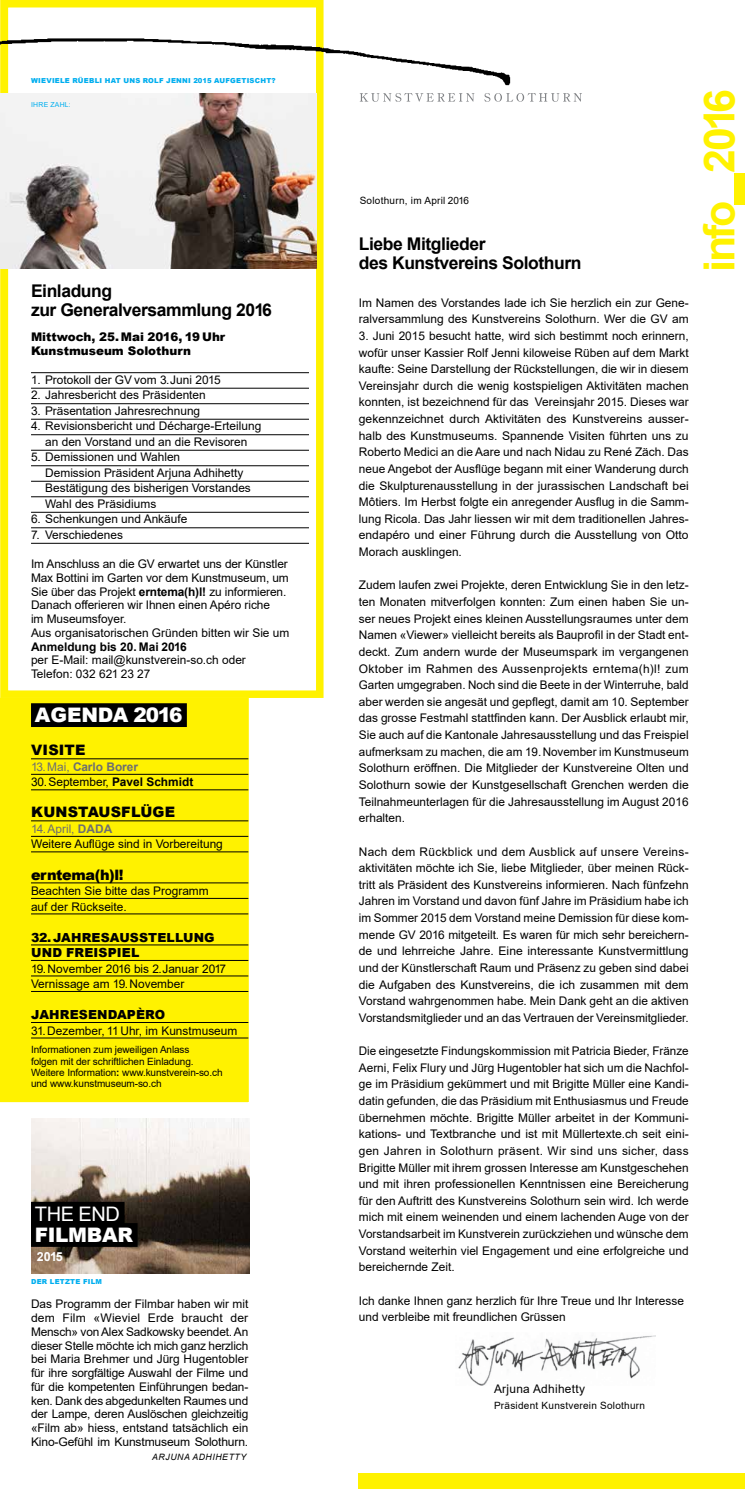
<style>
.page{position:relative;width:745px;height:1489px;background:#fff}
.page>*{position:absolute;margin:0;border:0;box-sizing:border-box;transform-origin:0 0}
.t1{font:700 42.88px "Arial";letter-spacing:-.06em;color:#fff200}
.t2{font:900 20px "Arial";letter-spacing:-.02em;color:#fff}
.t3{font:20px "Arial";letter-spacing:-.015em;color:#fff}
.t4{font:700 17.5px/18.8px "Arial";letter-spacing:-.025em;color:#000}
.t5{font:900 14.38px "Arial";letter-spacing:.01em;color:#000}
.t6{font:900 14.38px "Arial";letter-spacing:-.025em;color:#000}
.t7{font:900 12.5px/15.5px "Arial";letter-spacing:.01em;color:#000}
.t8{font:700 12.5px "Arial";color:#fff}
.t9{font:11.88px/16.6px "Arial";color:#000}
.t10{font:900 11.88px/13.8px "Arial";color:#000}
.t11{font:700 11.88px "Arial";color:#000}
.t12{font:700 11.88px "Arial";color:#6d6e71}
.t13{font:11.88px "Arial";letter-spacing:.025em;color:#000}
.t14{font:10px/11.2px "Arial";letter-spacing:-.01em;color:#000}
.t15{font:10px "Arial";letter-spacing:.025em;color:#000}
.t16{font:italic 8.75px "Arial";letter-spacing:.06em;color:#000}
.t17{font:900 6.88px "Arial";letter-spacing:.035em;color:#00aeef}
.t18{font:6.88px "Arial";letter-spacing:.035em;color:#00aeef}
.s1{font-weight:700}
.s2{font-weight:400}
.s3{color:#6d6e71}
.s4{font-weight:700;color:#6d6e71}
</style>
<div class="page">
<div style="left:0;top:698px;width:249px;height:405px;background:#fff200"></div>
<div style="left:31px;top:703px;width:156px;height:24px;background:#000"></div>
<hr style="left:31px;top:758px;width:217px;height:1px;background:#000">
<hr style="left:31px;top:774px;width:217px;height:1px;background:#000">
<hr style="left:31px;top:789px;width:217px;height:1px;background:#000">
<hr style="left:31px;top:820px;width:217px;height:1px;background:#000">
<hr style="left:31px;top:836px;width:217px;height:1px;background:#000">
<hr style="left:31px;top:851px;width:217px;height:1px;background:#000">
<hr style="left:31px;top:882px;width:217px;height:1px;background:#000">
<hr style="left:31px;top:898px;width:217px;height:1px;background:#000">
<hr style="left:31px;top:913px;width:217px;height:1px;background:#000">
<hr style="left:31px;top:944px;width:217px;height:1px;background:#000">
<hr style="left:31px;top:960px;width:217px;height:1px;background:#000">
<hr style="left:31px;top:975px;width:217px;height:1px;background:#000">
<hr style="left:31px;top:991px;width:217px;height:1px;background:#000">
<hr style="left:31px;top:1022px;width:217px;height:1px;background:#000">
<hr style="left:31px;top:1037px;width:217px;height:1px;background:#000">
<img style="left:458px;top:1335px;width:197px;height:50px">
<img style="left:31px;top:1118px;width:218px;height:155px">
<div style="left:31px;top:1201px;width:93px;height:24px;background:#000"></div>
<div style="left:31px;top:1222px;width:106px;height:24px;background:#000"></div>
<div style="left:358px;top:1473px;width:386px;height:15px;background:#fff200"></div>
<svg style="left:0;top:0;width:581px;height:698px"></svg>
<p class="t17" style="left:31px;top:76px;width:246px">WIEVIELE RÜEBLI HAT UNS ROLF JENNI 2015 AUFGETISCHT?</p>
<p class="t18" style="left:31px;top:100px;width:41px">IHRE ZAHL:</p>
<h3 class="t4" style="left:31px;top:282px;width:242px">Einladung<br>zur Generalversammlung 2016</h3>
<p class="t10" style="left:31px;top:329px;width:195px">Mittwoch, 25. Mai 2016, 19 Uhr<br>Kunstmuseum Solothurn</p>
<p class="t9" style="left:31px;top:371px;width:191px">1. Protokoll der GV vom 3. Juni 2015</p>
<p class="t9" style="left:31px;top:387px;width:176px">2. Jahresbericht des Präsidenten</p>
<p class="t9" style="left:31px;top:402px;width:171px">3. Präsentation Jahresrechnung</p>
<p class="t9" style="left:31px;top:418px;width:232px;line-height:15.5px;text-align:center">4. Revisionsbericht und Décharge-Erteilung an den Vorstand und an die Revisoren</p>
<p class="t9" style="left:45px;top:449px;width:207px;line-height:15.5px;text-indent:-14px">5. Demissionen und Wahlen<br>Demission Präsident Arjuna Adhihetty<br>Bestätigung des bisherigen Vorstandes<br>Wahl des Präsidiums</p>
<p class="t9" style="left:31px;top:510px;width:158px">6. Schenkungen und Ankäufe</p>
<p class="t9" style="left:31px;top:526px;width:93px">7. Verschiedenes</p>
<p class="t9" style="left:31px;top:557px;width:260px;line-height:13.8px">Im Anschluss an die GV erwartet uns der Künstler Max Bottini im Garten vor dem Kunstmuseum, um Sie über das Projekt <span class="s1">erntema(h)l!</span> zu informieren.<br>Danach offerieren wir Ihnen einen Apéro riche<br>im Museumsfoyer.<br>Aus organisatorischen Gründen bitten wir Sie um</p>
<p class="t11" style="left:31px;top:638px;width:157px">Anmeldung bis 20. Mai 2016</p>
<p class="t9" style="left:31px;top:653px;width:216px;line-height:13.8px">per E-Mail: mail@kunstverein-so.ch oder<br>Telefon: 032 621 23 27</p>
<h2 class="t2" style="left:35px;top:700px;width:149px">AGENDA 2016</h2>
<p class="t5" style="left:31px;top:739px;width:56px">VISITE</p>
<p class="t12" style="left:31px;top:758px;width:109px"><span class="s2">13. Mai,</span> Carlo Borer</p>
<p class="t9" style="left:31px;top:773px;width:164px">30. September, <span class="s1">Pavel Schmidt</span></p>
<p class="t5" style="left:31px;top:801px;width:145px">KUNSTAUSFLÜGE</p>
<p class="t9" style="left:31px;top:821px;width:193px;line-height:15.5px"><span class="s3">14. April,</span> <span class="s4">DADA<br></span>Weitere Auflüge sind in Vorbereitung</p>
<p class="t6" style="left:31px;top:863px;width:94px">erntema(h)l!</p>
<p class="t9" style="left:31px;top:883px;width:179px;line-height:15.5px">Beachten Sie bitte das Programm auf der Rückseite.</p>
<p class="t7" style="left:31px;top:928px;width:185px">32. JAHRESAUSSTELLUNG<br>UND FREISPIEL</p>
<p class="t9" style="left:31px;top:960px;width:196px;line-height:15.5px">19. November 2016 bis 2. Januar 2017<br>Vernissage am 19. November</p>
<p class="t7" style="left:31px;top:1006px;width:135px">JAHRESENDAPÈRO</p>
<p class="t9" style="left:31px;top:1021px;width:208px">31. Dezember, 11 Uhr, im Kunstmuseum</p>
<p class="t14" style="left:31px;top:1044px;width:193px">Informationen zum jeweiligen Anlass<br>folgen mit der schriftlichen Einladung.<br>Weitere Information<span class="s1">:</span> www.kunstverein-so.ch und www.kunstmuseum-so.ch</p>
<h2 class="t3" style="left:35px;top:1200px;width:87px">THE END</h2>
<h2 class="t2" style="left:35px;top:1220px;width:99px">FILMBAR</h2>
<p class="t8" style="left:37px;top:1247px;width:27px">2015</p>
<p class="t9" style="left:31px;top:1297px;width:219px;line-height:13.8px;text-align:justify">Das Programm der Filmbar haben wir mit dem Film «Wieviel Erde braucht der Mensch» von Alex Sadkowsky beendet. An dieser Stelle möchte ich mich ganz herzlich bei Maria Brehmer und Jürg Hugentobler für ihre sorgfältige Auswahl der Filme und für die kompetenten Einführungen bedan&shy;ken. Dank des abgedunkelten Raumes und der Lampe, deren Auslöschen gleichzeitig «Film ab» hiess, entstand tatsächlich ein Kino-Gefühl im Kunstmuseum Solothurn.</p>
<p class="t16" style="left:152px;top:1450px;width:95px">ARJUNA ADHIHETTY</p>
<p class="t17" style="left:31px;top:1276px;width:72px">DER LETZTE FILM</p>
<p class="t15" style="left:359px;top:194px;width:111px">Solothurn, im April 2016</p>
<h3 class="t4" style="left:358px;top:235px;width:224px">Liebe Mitglieder<br>des Kunstvereins Solothurn</h3>
<p class="t9" style="left:358px;top:294px;width:331px">Im Namen des Vorstandes lade ich Sie herzlich ein zur Gene&shy;ralversammlung des Kunstvereins Solothurn. Wer die GV am</p>
<p class="t9" style="left:358px;top:327px;width:331px;text-align:justify">3. Juni 2015 besucht hatte, wird sich bestimmt noch erinnern, wofür unser Kassier Rolf Jenni kiloweise Rüben auf dem Markt kaufte: Seine Darstellung der Rückstellungen, die wir in diesem Vereinsjahr durch die wenig kostspieligen Aktivitäten machen konnten, ist bezeichnend für das Vereinsjahr 2015. Dieses war gekennzeichnet durch Aktivitäten des Kunstvereins ausser&shy;halb des Kunstmuseums. Spannende Visiten führten uns zu Roberto Medici an die Aare und nach Nidau zu René Zäch. Das neue Angebot der Ausflüge begann mit einer Wanderung durch die Skulpturenausstellung in der jurassischen Landschaft bei Môtiers. Im Herbst folgte ein anregender Ausflug in die Samm&shy;lung Ricola. Das Jahr liessen wir mit dem traditionellen Jahres&shy;endapéro und einer Führung durch die Ausstellung von Otto Morach ausklingen.</p>
<p class="t9" style="left:358px;top:577px;width:331px;text-align:justify">Zudem laufen zwei Projekte, deren Entwicklung Sie in den letz&shy;ten Monaten mitverfolgen konnten: Zum einen haben Sie un&shy;ser neues Projekt eines kleinen Ausstellungsraumes unter dem Namen «Viewer» vielleicht bereits als Bauprofil in der Stadt ent&shy;deckt. Zum andern wurde der Museumspark im vergangenen Oktober im Rahmen des Aussenprojekts erntema(h)l! zum Garten umgegraben. Noch sind die Beete in der Winterruhe, bald aber werden sie angesät und gepflegt, damit am 10. September das grosse Festmahl stattfinden kann. Der Ausblick erlaubt mir, Sie auch auf die Kantonale Jahresausstellung und das Freispiel aufmerksam zu machen, die am 19. November im Kunstmuseum Solothurn eröffnen. Die Mitglieder der Kunstvereine Olten und Solothurn sowie der Kunstgesellschaft Grenchen werden die Teilnahmeunterlagen für die Jahresausstellung im August 2016 erhalten.</p>
<p class="t9" style="left:358px;top:843px;width:331px;text-align:justify">Nach dem Rückblick und dem Ausblick auf unsere Vereins&shy;aktivitäten möchte ich Sie, liebe Mitglieder, über meinen Rück&shy;tritt als Präsident des Kunstvereins informieren. Nach fünfzehn Jahren im Vorstand und davon fünf Jahre im Präsidium habe ich im Sommer 2015 dem Vorstand meine Demission für diese kom&shy;mende GV 2016 mitgeteilt. Es waren für mich sehr bereichern&shy;de und lehrreiche Jahre. Eine interessante Kunstvermittlung und der Künstlerschaft Raum und Präsenz zu geben sind dabei die Aufgaben des Kunstvereins, die ich zusammen mit dem Vorstand wahrgenommen habe. Mein Dank geht an die aktiven Vorstandsmitglieder und an das Vertrauen der Vereinsmitglieder.</p>
<p class="t9" style="left:358px;top:1042px;width:331px;text-align:justify">Die eingesetzte Findungskommission mit Patricia Bieder, Fränze Aerni, Felix Flury und Jürg Hugentobler hat sich um die Nachfol&shy;ge im Präsidium gekümmert und mit Brigitte Müller eine Kandi&shy;datin gefunden, die das Präsidium mit Enthusiasmus und Freude übernehmen möchte. Brigitte Müller arbeitet in der Kommuni&shy;kations- und Textbranche und ist mit Müllertexte.ch seit eini&shy;gen Jahren in Solothurn präsent. Wir sind uns sicher, dass Brigitte Müller mit ihrem grossen Interesse am Kunstgeschehen und mit ihren professionellen Kenntnissen eine Bereicherung für den Auftritt des Kunstvereins Solothurn sein wird. Ich werde mich mit einem weinenden und einem lachenden Auge von der Vorstandsarbeit im Kunstverein zurückziehen und wünsche dem Vorstand weiterhin viel Engagement und eine erfolgreiche und bereichernde Zeit.</p>
<p class="t9" style="left:358px;top:1291px;width:326px">Ich danke Ihnen ganz herzlich für Ihre Treue und Ihr Interesse und verbleibe mit freundlichen Grüssen</p>
<h1 class="t1" style="left:688px;top:272px;width:184px;rotate:-90deg">info 2016</h1>
<p class="t13" style="left:493px;top:1380px;width:92px">Arjuna Adhihetty</p>
<p class="t15" style="left:493px;top:1398px;width:152px">Präsident Kunstverein Solothurn</p>
</div>
